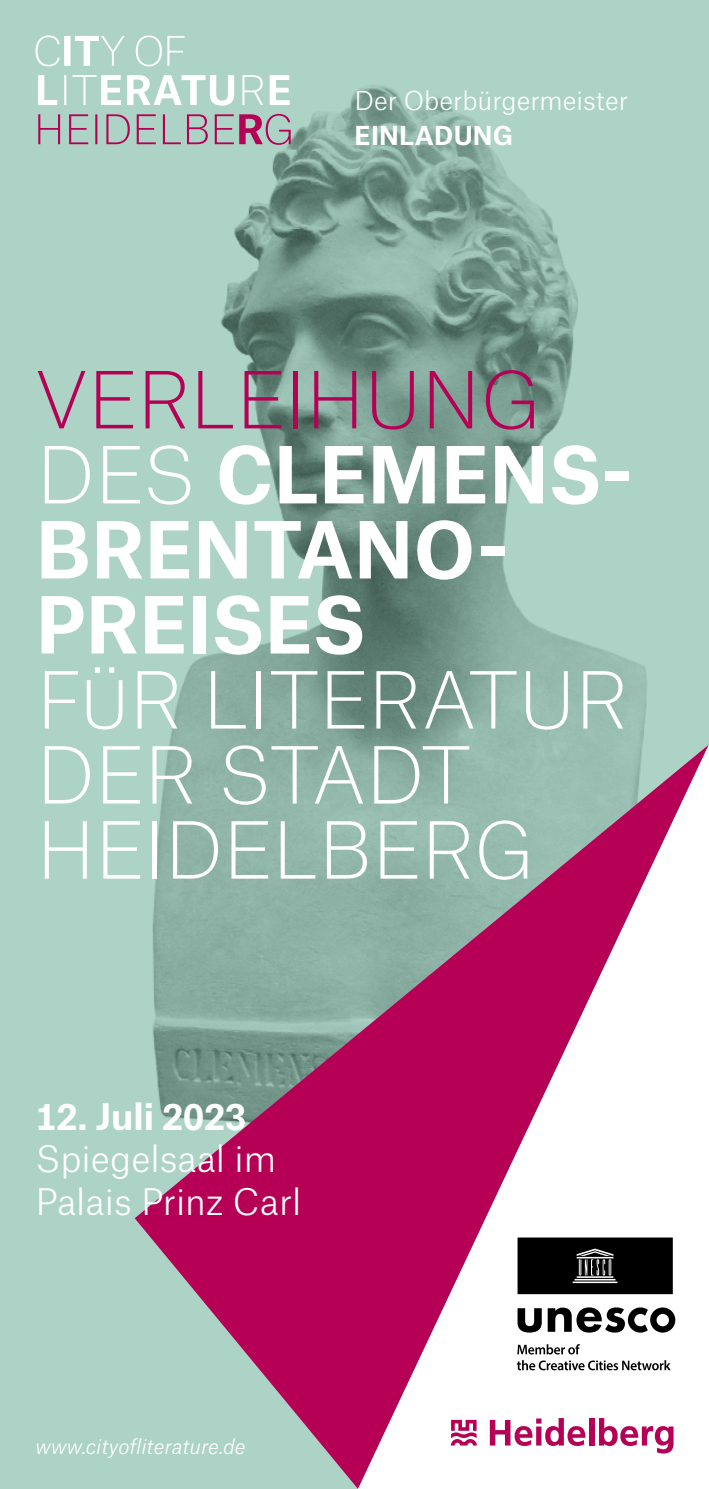
<style>
.page{position:relative;width:709px;height:1489px;background:#fff}
.page>*{position:absolute;margin:0;border:0;box-sizing:border-box;transform-origin:0 0}
.t1{font:100 75px/75px "Atlas Grotesk";letter-spacing:-.015em;color:#fff}
.t2{font:300 35px/42.5px "Atlas Grotesk";color:#fff}
.t3{font:300 25px "Atlas Grotesk";color:#fff}
.t4{font:700 25px "Atlas Grotesk";letter-spacing:.01em;color:#fff}
.t5{font:italic 300 20px "Atlas Grotesk";color:#fff}
.s1{color:#b60056}
.s2{font-weight:700}
</style>
<div class="page">
<div style="left:0;top:0;width:709px;height:1488px;background:#add3c6"></div>
<img style="left:146px;top:66px;width:501px;height:678px">
<svg style="left:38px;top:75px;width:252px;height:31px"></svg>
<svg style="left:35px;top:35px;width:149px;height:31px"></svg>
<svg style="left:38px;top:114px;width:253px;height:31px"></svg>
<svg style="left:135px;top:744px;width:223px;height:744px"></svg>
<svg style="left:358px;top:744px;width:351px;height:744px;background:#cf9ab4"></svg>
<div style="left:318px;top:54px;width:342px;height:130px;background:#add3c6;opacity:.5"></div>
<svg style="left:451px;top:1419px;width:26px;height:26px"></svg>
<svg style="left:490px;top:1417px;width:95px;height:28px;background:#df8fb5"></svg>
<div style="left:589px;top:1417px;width:5px;height:28px;background:#b60056"></div>
<svg style="left:599px;top:1417px;width:74px;height:36px;background:#e4a3c2"></svg>
<svg style="left:517px;top:1307px;width:158px;height:25px;background:#737373"></svg>
<svg style="left:517px;top:1237px;width:155px;height:56px;background:#121212"></svg>
<svg style="left:517px;top:1343px;width:153px;height:27px;background:#cecece"></svg>
<p class="t3" style="left:354px;top:81px;width:275px">Der Oberbürgermeister</p>
<p class="t4" style="left:354px;top:115px;width:160px">EINLADUNG</p>
<p class="t1" style="left:36px;top:356px;width:599px"><span class="s1">VERLEIHUNG<br></span>DES <span class="s2">CLEMENS-<br>BRENTANO-<br>PREISES<br></span>FÜR LITERATUR<br>DER STADT<br>HEIDELBERG</p>
<p class="t2" style="left:35px;top:1091px;width:267px"><span class="s2">12. Juli 2023<br></span>Spiegelsaal im<br>Palais Prinz Carl</p>
<p class="t5" style="left:35px;top:1429px;width:211px">www.cityofliterature.de</p>
</div>
